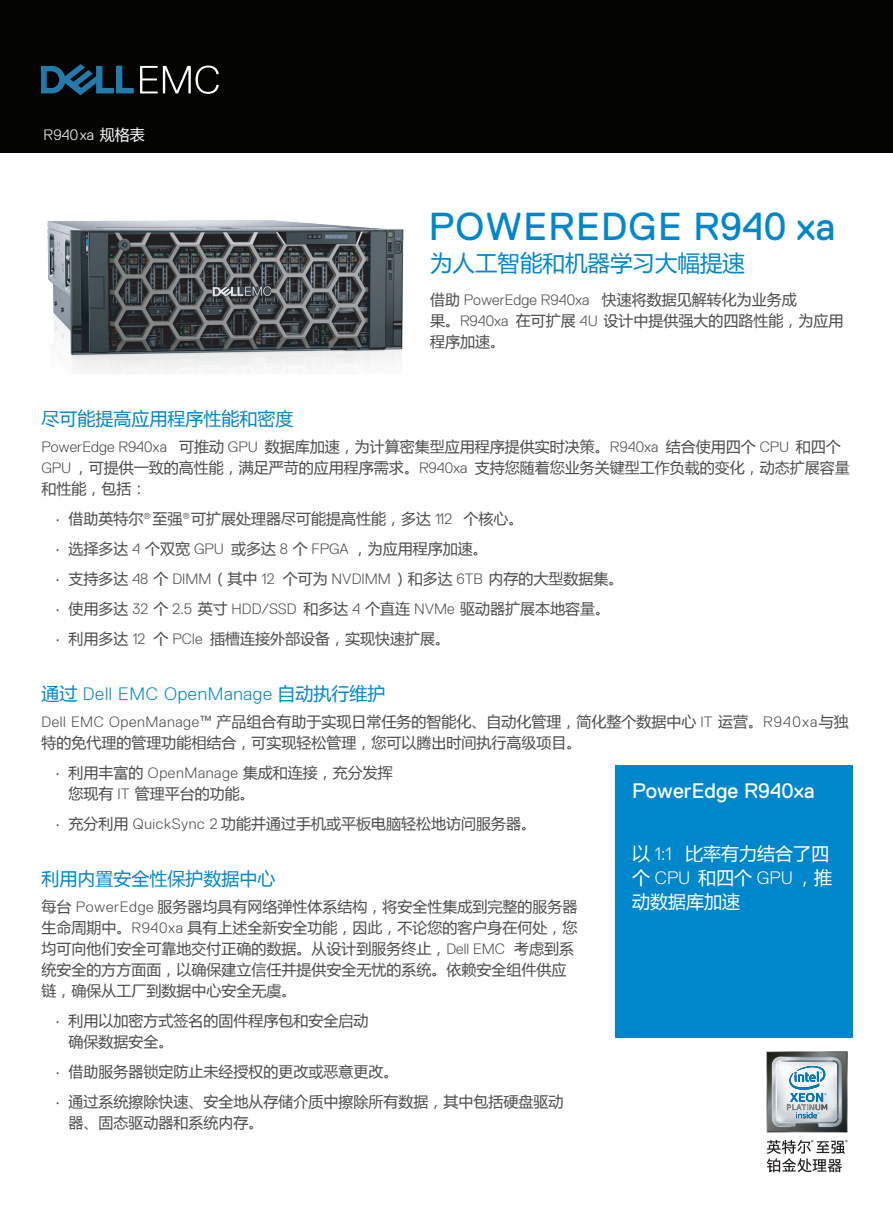
<style>
.page{position:relative;width:893px;height:1212px;background:#fff}
.page>*{position:absolute;margin:0;border:0;box-sizing:border-box;transform-origin:0 0}
.t1{font:39px "Dell Replica";letter-spacing:.035em;color:#0087cb}
.t2{font:22.5px "Microsoft Ya Hei";color:#0087cb}
.t3{font:21px "Dell Replica";color:#fff}
.t4{font:18px/24px "Microsoft Ya Hei";color:#fff}
.t5{font:18px "Microsoft Ya Hei";color:#0087cb}
.t6{font:300 18px "Dell Replica";letter-spacing:.04em;color:#0087cb}
.t7{font:15px/21px "Microsoft Ya Hei";color:#4b4c4d}
.t8{font:300 15px "Dell Replica";color:#fff}
.s1{font-family:"Microsoft Ya Hei";font-weight:400}
.s2{font-family:"Dell Replica";font-weight:300}
</style>
<div class="page">
<div style="left:0;top:0;width:893px;height:153px;background:#040503"></div>
<svg style="left:140px;top:66px;width:79px;height:28px"></svg>
<svg style="left:42px;top:64px;width:92px;height:31px"></svg>
<div style="left:615px;top:765px;width:237px;height:273px;background:#0087cb"></div>
<img style="left:47px;top:220px;width:357px;height:154px">
<svg style="left:766px;top:1051px;width:82px;height:81px;background:#9caab1"></svg>
<svg style="left:767px;top:1140px;width:80px;height:32px"></svg>
<p class="t8" style="left:44px;top:126px;width:103px">R940xa <span class="s1">规格表</span></p>
<h1 class="t1" style="left:429px;top:205px;width:408px">POWEREDGE R940 xa</h1>
<h2 class="t2" style="left:430px;top:247px;width:316px">为人工智能和机器学习大幅提速</h2>
<p class="t7" style="left:430px;top:289px;width:415px">借助 <span class="s2">PowerEdge R940xa</span> 快速将数据见解转化为业务成<br>果。<span class="s2">R940xa</span> 在可扩展 <span class="s2">4U</span> 设计中提供强大的四路性能，为应用程序加速。</p>
<p class="t5" style="left:41px;top:406px;width:253px">尽可能提高应用程序性能和密度</p>
<p class="t7" style="left:41px;top:436px;width:810px"><span class="s2">PowerEdge R940xa</span> 可推动 <span class="s2">GPU</span> 数据库加速，为计算密集型应用程序提供实时决策。<span class="s2">R940xa</span> 结合使用四个 <span class="s2">CPU</span> 和四个<br><span class="s2">GPU</span> ，可提供一致的高性能，满足严苛的应用程序需求。<span class="s2">R940xa</span> 支持您随着您业务关键型工作负载的变化，动态扩展容量和性能，包括：</p>
<p class="t7" style="left:55px;top:508px;width:470px"><span class="s2">•</span> 借助英特尔<sup>®</sup> 至强<sup>®</sup> 可扩展处理器尽可能提高性能，多达 <span class="s2">112</span> 个核心。</p>
<p class="t7" style="left:55px;top:538px;width:434px"><span class="s2">•</span> 选择多达 <span class="s2">4</span> 个双宽 <span class="s2">GPU</span> 或多达 <span class="s2">8</span> 个 <span class="s2">FPGA</span> ，为应用程序加速。</p>
<p class="t7" style="left:55px;top:568px;width:570px"><span class="s2">•</span> 支持多达 <span class="s2">48</span> 个 <span class="s2">DIMM</span>（其中 <span class="s2">12</span> 个可为 <span class="s2">NVDIMM</span>）和多达 <span class="s2">6TB</span> 内存的大型数据集。</p>
<p class="t7" style="left:55px;top:598px;width:557px"><span class="s2">•</span> 使用多达 <span class="s2">32</span> 个 <span class="s2">2.5</span> 英寸 <span class="s2">HDD/SSD</span> 和多达 <span class="s2">4</span> 个直连 <span class="s2">NVMe</span> 驱动器扩展本地容量。</p>
<p class="t7" style="left:55px;top:628px;width:397px"><span class="s2">•</span> 利用多达 <span class="s2">12</span> 个 <span class="s2">PCIe</span> 插槽连接外部设备，实现快速扩展。</p>
<p class="t6" style="left:41px;top:683px;width:346px"><span class="s1">通过</span> Dell EMC OpenManage <span class="s1">自动执行维护</span></p>
<p class="t7" style="left:41px;top:711px;width:809px"><span class="s2">Dell EMC OpenManage</span>™ 产品组合有助于实现日常任务的智能化、自动化管理，简化整个数据中心 <span class="s2">IT</span> 运营。<span class="s2">R940xa</span> 与独特的免代理的管理功能相结合，可实现轻松管理，您可以腾出时间执行高级项目。</p>
<p class="t7" style="left:68px;top:762px;width:326px;text-indent:-14px"><span class="s2">•</span> 利用丰富的 <span class="s2">OpenManage</span> 集成和连接，充分发挥您现有 <span class="s2">IT</span> 管理平台的功能。</p>
<p class="t7" style="left:55px;top:813px;width:483px"><span class="s2">•</span> 充分利用 <span class="s2">QuickSync 2</span> 功能并通过手机或平板电脑轻松地访问服务器。</p>
<p class="t5" style="left:41px;top:866px;width:235px">利用内置安全性保护数据中心</p>
<p class="t7" style="left:41px;top:896px;width:537px">每台 <span class="s2">PowerEdge</span> 服务器均具有网络弹性体系结构，将安全性集成到完整的服务器生命周期中。<span class="s2">R940xa</span> 具有上述全新安全功能，因此，不论您的客户身在何处，您均可向他们安全可靠地交付正确的数据。从设计到服务终止，<span class="s2">Dell EMC</span> 考虑到系统安全的方方面面，以确保建立信任并提供安全无忧的系统。依赖安全组件供应链，确保从工厂到数据中心安全无虞。</p>
<p class="t7" style="left:68px;top:1010px;width:301px;text-indent:-14px"><span class="s2">•</span> 利用以加密方式签名的固件程序包和安全启动确保数据安全。</p>
<p class="t7" style="left:55px;top:1061px;width:345px"><span class="s2">•</span> 借助服务器锁定防止未经授权的更改或恶意更改。</p>
<p class="t7" style="left:68px;top:1091px;width:496px;text-indent:-14px"><span class="s2">•</span> 通过系统擦除快速、安全地从存储介质中擦除所有数据，其中包括硬盘驱动器、固态驱动器和系统内存。</p>
<h3 class="t3" style="left:632px;top:779px;width:184px">PowerEdge R940xa</h3>
<p class="t4" style="left:632px;top:840px;width:202px">以 <span class="s2">1:1</span> 比率有力结合了四个 <span class="s2">CPU</span> 和四个 <span class="s2">GPU</span> ，推动数据库加速</p>
</div>
